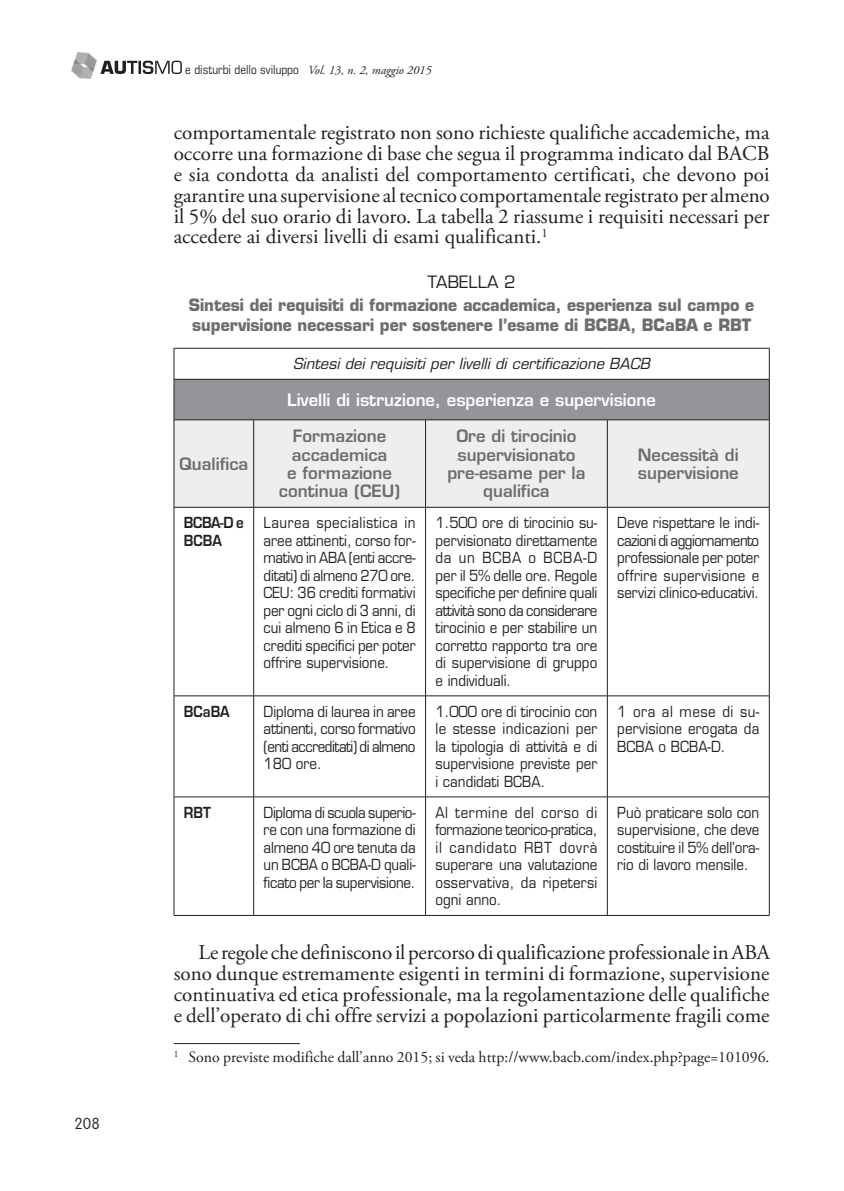
<style>
.page{position:relative;width:844px;height:1191px;background:#fff}
.page>*{position:absolute;margin:0;border:0;box-sizing:border-box;transform-origin:0 0}
.t1{font:21px/20.8px "Adobe Garamond Pro";color:#231f20;text-align:justify}
.t2{font:600 16.62px/18.4px "Eurostile LT Std";color:#6c6d70;text-align:center}
.t3{font:700 16.62px/20.1px "Eurostile LT Std";color:#6c6d70;scale:.95 1}
.t4{font:600 16.62px "Eurostile LT Std";color:#fff}
.t5{font:16.62px "Eurostile LT Std";color:#231f20}
.t6{font:15.75px "Adobe Garamond Pro";color:#231f20}
.t7{font:100 15.75px "VAG Rounded Std";color:#231f20}
.t8{font:14.88px/17.5px "Eurostile LT Std";color:#231f20;text-align:justify;scale:.9 1}
.t9{font:italic 14.88px "Eurostile LT Std";color:#231f20}
.t10{font:600 14.88px/17.5px "Eurostile LT Std";color:#231f20;scale:.9 1}
.t11{font:condensed 12.25px "Eurostile LT Std";color:#231f20}
.s1{font-family:"Adobe Garamond Pro";font-style:italic;font-stretch:normal}
</style>
<div class="page">
<img style="left:72px;top:52px;width:25px;height:26px">
<svg style="left:100px;top:61px;width:82px;height:13px"></svg>
<div style="left:174px;top:379px;width:595px;height:41px;background:#939598"></div>
<div style="left:175px;top:420px;width:593px;height:87px;background:#eeeeef"></div>
<hr style="left:253px;top:420px;width:1px;height:87px;background:#231f20">
<hr style="left:425px;top:420px;width:1px;height:87px;background:#231f20">
<hr style="left:607px;top:420px;width:1px;height:87px;background:#231f20">
<hr style="left:253px;top:507px;width:1px;height:188px;background:#231f20">
<hr style="left:425px;top:507px;width:1px;height:188px;background:#231f20">
<hr style="left:607px;top:507px;width:1px;height:188px;background:#231f20">
<hr style="left:768px;top:507px;width:1px;height:188px;background:#231f20">
<hr style="left:174px;top:695px;width:79px;height:1px;background:#231f20">
<hr style="left:253px;top:695px;width:172px;height:1px;background:#231f20">
<hr style="left:253px;top:696px;width:1px;height:100px;background:#231f20">
<hr style="left:425px;top:695px;width:182px;height:1px;background:#231f20">
<hr style="left:425px;top:696px;width:1px;height:100px;background:#231f20">
<hr style="left:607px;top:695px;width:162px;height:1px;background:#231f20">
<hr style="left:607px;top:696px;width:1px;height:100px;background:#231f20">
<hr style="left:768px;top:696px;width:1px;height:100px;background:#231f20">
<hr style="left:174px;top:796px;width:79px;height:1px;background:#231f20">
<hr style="left:253px;top:796px;width:172px;height:1px;background:#231f20">
<hr style="left:253px;top:797px;width:1px;height:118px;background:#231f20">
<hr style="left:425px;top:796px;width:182px;height:1px;background:#231f20">
<hr style="left:425px;top:797px;width:1px;height:118px;background:#231f20">
<hr style="left:607px;top:796px;width:162px;height:1px;background:#231f20">
<hr style="left:607px;top:797px;width:1px;height:118px;background:#231f20">
<hr style="left:768px;top:797px;width:1px;height:118px;background:#231f20">
<hr style="left:174px;top:915px;width:79px;height:1px;background:#231f20">
<hr style="left:253px;top:915px;width:172px;height:1px;background:#231f20">
<hr style="left:425px;top:915px;width:182px;height:1px;background:#231f20">
<hr style="left:607px;top:915px;width:162px;height:1px;background:#231f20">
<hr style="left:174px;top:507px;width:1px;height:188px;background:#231f20">
<hr style="left:174px;top:696px;width:1px;height:100px;background:#231f20">
<hr style="left:174px;top:797px;width:1px;height:118px;background:#231f20">
<hr style="left:174px;top:420px;width:1px;height:87px;background:#231f20">
<hr style="left:768px;top:420px;width:1px;height:87px;background:#231f20">
<hr style="left:174px;top:507px;width:79px;height:1px;background:#231f20">
<hr style="left:253px;top:507px;width:172px;height:1px;background:#231f20">
<hr style="left:425px;top:507px;width:182px;height:1px;background:#231f20">
<hr style="left:607px;top:507px;width:162px;height:1px;background:#231f20">
<hr style="left:174px;top:379px;width:1px;height:40px;background:#231f20">
<hr style="left:768px;top:379px;width:1px;height:40px;background:#231f20">
<hr style="left:174px;top:419px;width:79px;height:1px;background:#231f20">
<hr style="left:253px;top:419px;width:172px;height:1px;background:#231f20">
<hr style="left:425px;top:419px;width:182px;height:1px;background:#231f20">
<hr style="left:607px;top:419px;width:162px;height:1px;background:#231f20">
<hr style="left:174px;top:348px;width:79px;height:1px;background:#231f20">
<hr style="left:174px;top:348px;width:1px;height:31px;background:#231f20">
<hr style="left:253px;top:348px;width:172px;height:1px;background:#231f20">
<hr style="left:425px;top:348px;width:182px;height:1px;background:#231f20">
<hr style="left:607px;top:348px;width:162px;height:1px;background:#231f20">
<hr style="left:768px;top:348px;width:1px;height:31px;background:#231f20">
<hr style="left:174px;top:379px;width:79px;height:1px;background:#231f20">
<hr style="left:253px;top:379px;width:172px;height:1px;background:#231f20">
<hr style="left:425px;top:379px;width:182px;height:1px;background:#231f20">
<hr style="left:607px;top:379px;width:162px;height:1px;background:#231f20">
<hr style="left:174px;top:1043px;width:126px;height:1px;background:#231f20">
<p class="t7" style="left:74px;top:1114px;width:27px">208</p>
<p class="t11" style="left:185px;top:62px;width:247px">e disturbi dello sviluppo <span class="s1">Vol. 13, n. 2, maggio 2015</span></p>
<p class="t1" style="left:174px;top:123px;width:597px">comportamentale registrato non sono richieste qualifiche accademiche, ma occorre una formazione di base che segua il programma indicato dal BACB e sia condotta da analisti del comportamento certificati, che devono poi garantire una supervisione al tecnico comportamentale registrato per almeno il 5% del suo orario di lavoro. La tabella 2 riassume i requisiti necessari per accedere ai diversi livelli di esami qualificanti.<sup>1</sup></p>
<p class="t5" style="left:427px;top:272px;width:90px">Tabella 2</p>
<p class="t3" style="left:189px;top:295px;width:596px">Sintesi dei requisiti di formazione accademica, esperienza sul campo e supervisione necessari per sostenere l’esame di BCBA, BCaBA e RBT</p>
<p class="t9" style="left:293px;top:355px;width:358px">Sintesi dei requisiti per livelli di certificazione BACB</p>
<p class="t4" style="left:287px;top:389px;width:370px">Livelli di istruzione, esperienza e supervisione</p>
<p class="t2" style="left:179px;top:454px;width:71px">Qualifica</p>
<p class="t2" style="left:279px;top:427px;width:123px">Formazione accademica<br>e formazione continua (CEU)</p>
<p class="t2" style="left:447px;top:427px;width:140px">Ore di tirocinio supervisionato pre-esame per la qualifica</p>
<p class="t2" style="left:637px;top:445px;width:102px;text-align:left">Necessità di supervisione</p>
<p class="t10" style="left:184px;top:514px;width:68px">BCBA-D e<br>BCBA</p>
<p class="t8" style="left:263px;top:514px;width:170px">Laurea specialistica in aree attinenti, corso for&shy;mativo in ABA (enti accre&shy;ditati) di almeno 270 ore.<br>CEU: 36 crediti formativi per ogni ciclo di 3 anni, di cui almeno 6 in Etica e 8 crediti specifici per poter offrire supervisione.</p>
<p class="t8" style="left:435px;top:514px;width:181px">1.500 ore di tirocinio su&shy;pervisionato direttamente da un BCBA o BCBA-D per il 5% delle ore. Regole specifiche per definire quali attività sono da considerare tirocinio e per stabilire un corretto rapporto tra ore di supervisione di gruppo e individuali.</p>
<p class="t8" style="left:617px;top:514px;width:159px">Deve rispettare le indi&shy;cazioni di aggiornamento professionale per poter offrire supervisione e servizi clinico-educativi.</p>
<p class="t10" style="left:184px;top:702px;width:52px">BCaBA</p>
<p class="t8" style="left:263px;top:702px;width:170px">Diploma di laurea in aree attinenti, corso formativo (enti accreditati) di almeno 180 ore.</p>
<p class="t8" style="left:435px;top:702px;width:181px">1.000 ore di tirocinio con le stesse indicazioni per la tipologia di attività e di supervisione previste per i candidati BCBA.</p>
<p class="t8" style="left:617px;top:702px;width:159px">1 ora al mese di su&shy;pervisione erogata da BCBA o BCBA-D.</p>
<p class="t10" style="left:184px;top:803px;width:32px">RBT</p>
<p class="t8" style="left:263px;top:803px;width:170px">Diploma di scuola superio&shy;re con una formazione di almeno 40 ore tenuta da un BCBA o BCBA-D quali&shy;ficato per la supervisione.</p>
<p class="t8" style="left:435px;top:803px;width:181px">Al termine del corso di formazione teorico-pratica, il candidato RBT dovrà superare una valutazione osservativa, da ripetersi ogni anno.</p>
<p class="t8" style="left:617px;top:803px;width:159px">Può praticare solo con supervisione, che deve costituire il 5% dell’ora&shy;rio di lavoro mensile.</p>
<p class="t1" style="left:174px;top:943px;width:597px;text-indent:25px">Le regole che definiscono il percorso di qualificazione professionale in ABA sono dunque estremamente esigenti in termini di formazione, supervisione continuativa ed etica professionale, ma la regolamentazione delle qualifiche e dell’operato di chi offre servizi a popolazioni particolarmente fragili come</p>
<p class="t6" style="left:174px;top:1047px;width:597px"><sup>1</sup> Sono previste modifiche dall’anno 2015; si veda http://www.bacb.com/index.php?page=101096.</p>
</div>
